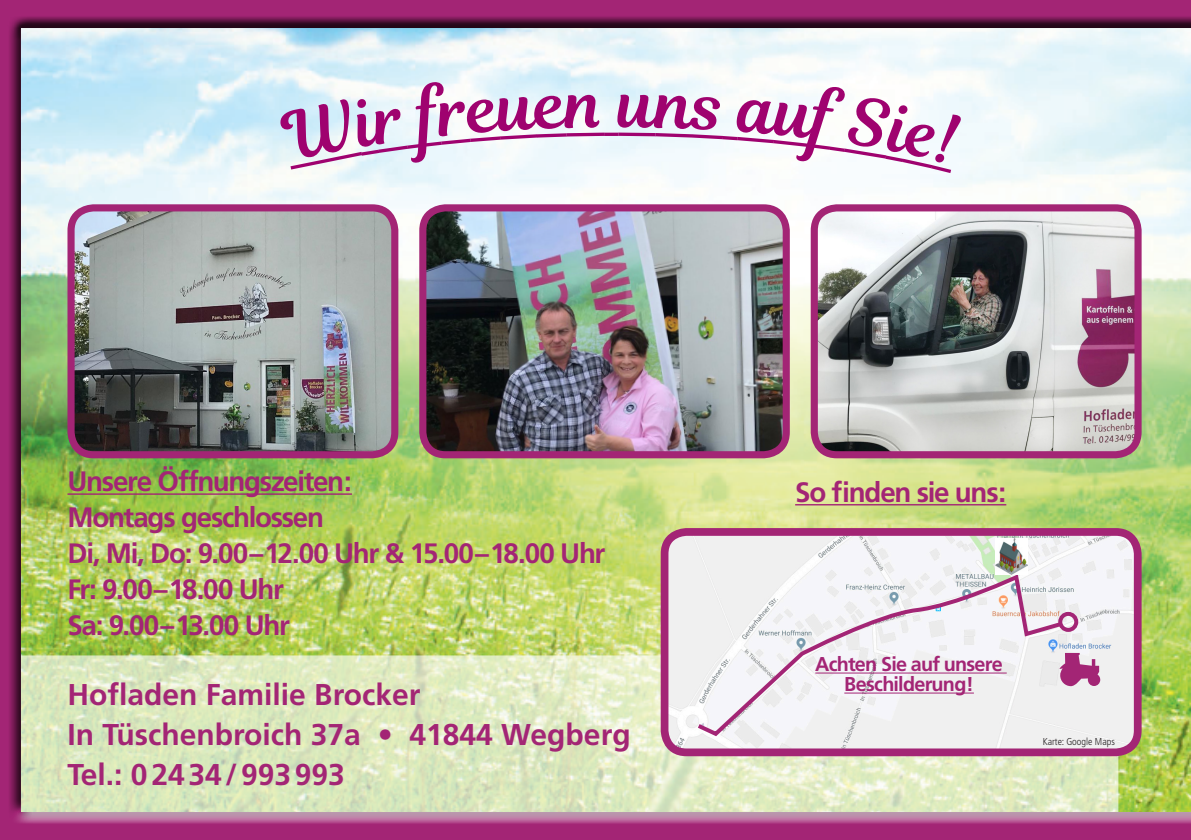
<style>
.page{position:relative;width:1191px;height:840px;background:#fff}
.page>*{position:absolute;margin:0;border:0;box-sizing:border-box;transform-origin:0 0}
.t1{font:700 30px/40px "Frutiger CE";color:#a32575}
.t2{font:700 28px/36px "Frutiger";letter-spacing:-.045em;color:#a32575}
.t3{font:700 20px/20px "Frutiger";letter-spacing:-.035em;color:#a32575;text-align:center}
.t4{font:300 condensed 10px "Frutiger";color:#231f20}
</style>
<div class="page">
<div style="left:0;top:0;width:1191px;height:839px;background:#231f20;opacity:.75"></div>
<hr style="left:604px;top:133px;width:14px;height:3px;background:#9f026f">
<hr style="left:67px;top:493px;width:285px;height:1px;background:#a32575">
<hr style="left:795px;top:504px;width:211px;height:1px;background:#a32575">
<img style="left:71px;top:208px;width:324px;height:246px">
<div style="left:67px;top:204px;width:331px;height:254px;border:7px solid #a32575;border-radius:23px"></div>
<img style="left:423px;top:208px;width:363px;height:246px">
<div style="left:419px;top:204px;width:371px;height:254px;border:7px solid #a32575;border-radius:23px"></div>
<img style="left:814px;top:208px;width:324px;height:246px">
<div style="left:810px;top:204px;width:331px;height:254px;border:7px solid #a32575;border-radius:23px"></div>
<img style="left:664px;top:531px;width:473px;height:221px">
<div style="left:660px;top:527px;width:481px;height:228px;border:8px solid #a32575;border-radius:22px"></div>
<svg style="left:1065px;top:652px;width:35px;height:33px"></svg>
<svg style="left:693px;top:532px;width:372px;height:206px"></svg>
<div style="left:1058px;top:611px;width:20px;height:20px;border:4px solid #a32575;border-radius:50%"></div>
<img style="left:996px;top:538px;width:31px;height:36px">
<svg style="left:278px;top:81px;width:329px;height:91px"></svg>
<svg style="left:617px;top:83px;width:344px;height:92px"></svg>
<p class="t2" style="left:67px;top:463px;width:539px">Unsere Öffnungszeiten:<br>Montags geschlossen<br>Di, Mi, Do: 9.00–12.00 Uhr &amp; 15.00–18.00 Uhr<br>Fr: 9.00 – 18.00 Uhr<br>Sa: 9.00–13.00 Uhr</p>
<p class="t1" style="left:67px;top:674px;width:564px">Hofladen Familie Brocker<br>In Tüschenbroich 37a • 41844 Wegberg<br>Tel.: 02434/993993</p>
<p class="t2" style="left:795px;top:473px;width:213px">So finden sie uns:</p>
<p class="t3" style="left:815px;top:653px;width:189px">Achten Sie auf unsere<br>Beschilderung!</p>
<p class="t4" style="left:1042px;top:735px;width:74px">Karte: Google Maps</p>
</div>
